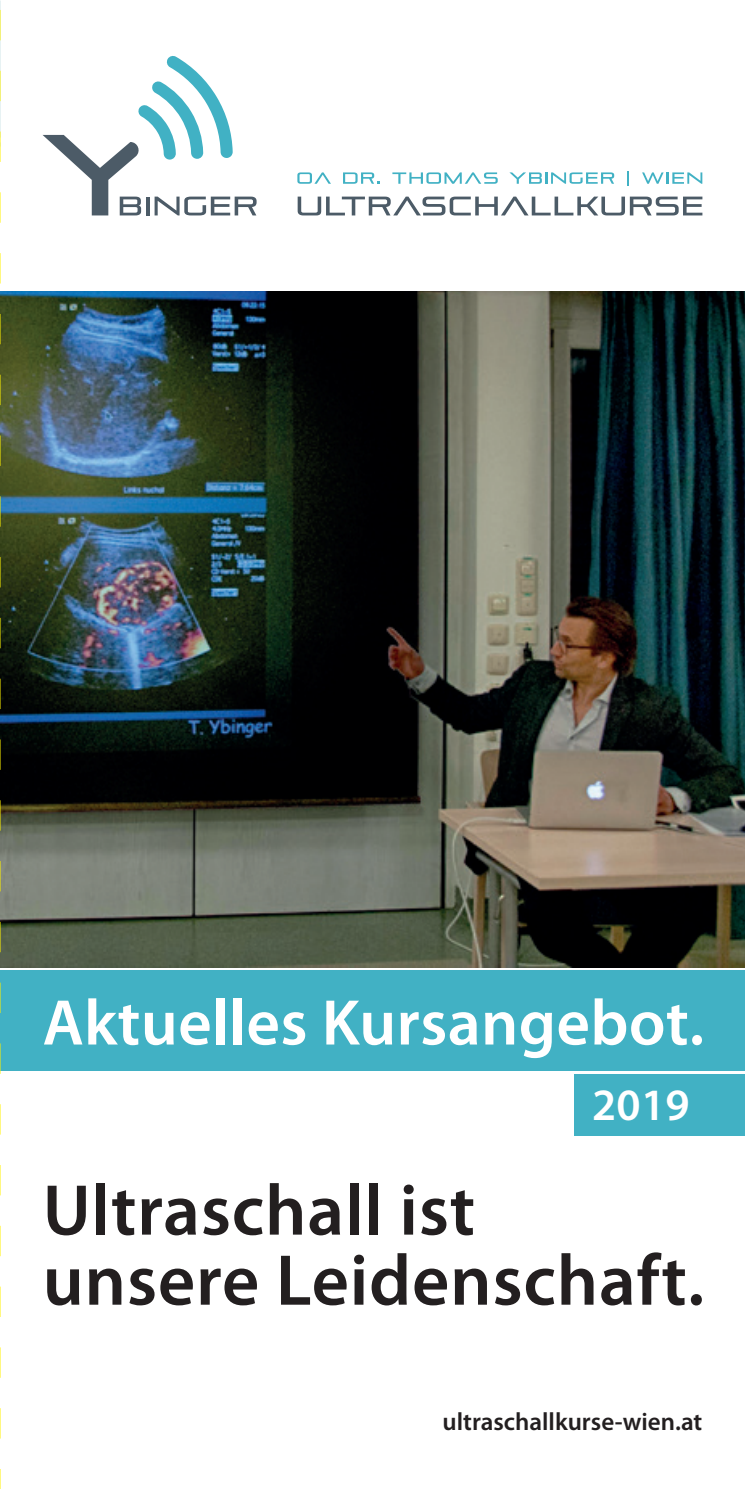
<style>
.page{position:relative;width:745px;height:1489px;background:#fff}
.page>*{position:absolute;margin:0;border:0;box-sizing:border-box;transform-origin:0 0}
.t1{font:600 72.5px/70px "Myriad Pro";letter-spacing:.01em;color:#231f20}
.t2{font:600 65px "Myriad Pro";letter-spacing:.005em;color:#fff}
.t3{font:600 45px "Myriad Pro";color:#fff}
.t4{font:600 25px "Myriad Pro";color:#231f20}
</style>
<div class="page">
<div style="left:0;top:970px;width:744px;height:100px;background:#41b1c4"></div>
<svg style="left:297px;top:196px;width:405px;height:19px"></svg>
<svg style="left:297px;top:172px;width:34px;height:12px"></svg>
<svg style="left:343px;top:172px;width:36px;height:12px"></svg>
<svg style="left:392px;top:172px;width:105px;height:12px"></svg>
<svg style="left:509px;top:172px;width:104px;height:12px"></svg>
<svg style="left:627px;top:171px;width:1px;height:14px"></svg>
<svg style="left:642px;top:172px;width:59px;height:12px"></svg>
<svg style="left:43px;top:56px;width:213px;height:159px"></svg>
<img style="left:1px;top:292px;width:743px;height:675px">
<svg style="left:0;top:10px;width:1px;height:1478px"></svg>
<div style="left:574px;top:1074px;width:170px;height:61px;background:#41b1c4"></div>
<p class="t2" style="left:43px;top:981px;width:662px">Aktuelles Kursangebot.</p>
<p class="t3" style="left:591px;top:1076px;width:99px">2019</p>
<p class="t1" style="left:43px;top:1173px;width:662px">Ultraschall ist unsere Leidenschaft.</p>
<p class="t4" style="left:442px;top:1405px;width:261px">ultraschallkurse-wien.at</p>
</div>
